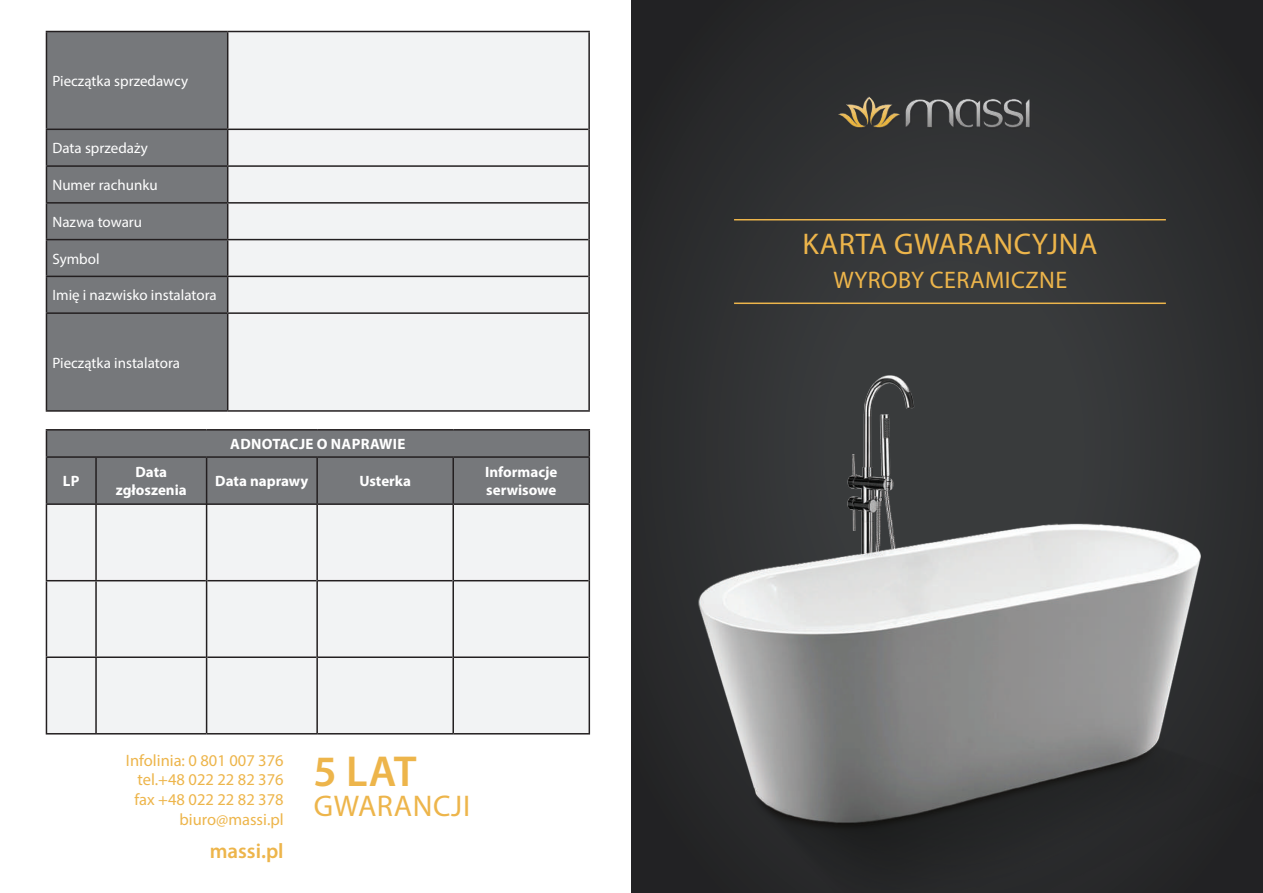
<style>
.page{position:relative;width:1263px;height:893px;background:#fff}
.page>*{position:absolute;margin:0;border:0;box-sizing:border-box;transform-origin:0 0}
.t1{font:600 43.5px "Myriad Pro";color:#edb54b}
.t2{font:30px "Myriad Pro";letter-spacing:.02em;color:#edb54b}
.t3{font:24px "Myriad Pro";letter-spacing:.02em;color:#edb54b}
.t4{font:600 21px "Myriad Pro";color:#edb54b}
.t5{font:16.5px/19.8px "Myriad Pro";color:#edb54b;text-align:right}
.t6{font:15px "Myriad Pro";color:#fff}
.t7{font:700 15px/18px "Myriad Pro";color:#fff;text-align:center}
.t8{font:700 15px "Myriad Pro";letter-spacing:.02em;color:#fff}
</style>
<div class="page">
<svg style="left:631px;top:0;width:632px;height:893px;background:#2d2e2f"></svg>
<img style="left:827px;top:86px;width:230px;height:56px">
<img style="left:638px;top:336px;width:625px;height:557px">
<div style="left:47px;top:505px;width:542px;height:228px;background:#f2f3f4"></div>
<hr style="left:46px;top:503px;width:50px;height:2px;background:#231f20">
<hr style="left:96px;top:503px;width:111px;height:2px;background:#231f20">
<hr style="left:206px;top:503px;width:111px;height:2px;background:#231f20">
<hr style="left:317px;top:503px;width:136px;height:2px;background:#231f20">
<hr style="left:453px;top:503px;width:137px;height:2px;background:#231f20">
<hr style="left:589px;top:505px;width:1px;height:76px;background:#231f20">
<hr style="left:46px;top:580px;width:50px;height:1px;background:#231f20">
<hr style="left:96px;top:580px;width:110px;height:1px;background:#231f20">
<hr style="left:207px;top:580px;width:109px;height:1px;background:#231f20">
<hr style="left:318px;top:580px;width:134px;height:1px;background:#231f20">
<hr style="left:454px;top:580px;width:135px;height:1px;background:#231f20">
<hr style="left:589px;top:581px;width:1px;height:76px;background:#231f20">
<hr style="left:46px;top:656px;width:50px;height:2px;background:#231f20">
<hr style="left:96px;top:656px;width:110px;height:2px;background:#231f20">
<hr style="left:207px;top:656px;width:109px;height:2px;background:#231f20">
<hr style="left:318px;top:656px;width:134px;height:2px;background:#231f20">
<hr style="left:454px;top:656px;width:135px;height:2px;background:#231f20">
<hr style="left:589px;top:657px;width:1px;height:76px;background:#231f20">
<hr style="left:46px;top:733px;width:50px;height:1px;background:#231f20">
<hr style="left:96px;top:733px;width:111px;height:1px;background:#231f20">
<hr style="left:207px;top:733px;width:110px;height:1px;background:#231f20">
<hr style="left:317px;top:733px;width:136px;height:1px;background:#231f20">
<hr style="left:453px;top:733px;width:137px;height:1px;background:#231f20">
<hr style="left:46px;top:429px;width:50px;height:2px;background:#231f20">
<div style="left:46px;top:430px;width:544px;height:74px;background:#76787b"></div>
<hr style="left:96px;top:429px;width:111px;height:2px;background:#231f20">
<hr style="left:207px;top:429px;width:110px;height:2px;background:#231f20">
<hr style="left:317px;top:429px;width:136px;height:2px;background:#231f20">
<hr style="left:453px;top:429px;width:137px;height:2px;background:#231f20">
<hr style="left:46px;top:456px;width:50px;height:2px;background:#231f20">
<hr style="left:46px;top:458px;width:1px;height:45px;background:#231f20">
<hr style="left:46px;top:505px;width:1px;height:75px;background:#231f20">
<hr style="left:46px;top:581px;width:1px;height:75px;background:#231f20">
<hr style="left:46px;top:658px;width:1px;height:75px;background:#231f20">
<hr style="left:96px;top:456px;width:111px;height:2px;background:#231f20">
<hr style="left:95px;top:458px;width:2px;height:45px;background:#231f20">
<hr style="left:95px;top:505px;width:2px;height:75px;background:#231f20">
<hr style="left:95px;top:581px;width:2px;height:75px;background:#231f20">
<hr style="left:95px;top:658px;width:2px;height:75px;background:#231f20">
<hr style="left:207px;top:456px;width:110px;height:2px;background:#231f20">
<hr style="left:206px;top:458px;width:1px;height:45px;background:#231f20">
<hr style="left:206px;top:505px;width:1px;height:76px;background:#231f20">
<hr style="left:206px;top:581px;width:1px;height:76px;background:#231f20">
<hr style="left:206px;top:657px;width:1px;height:76px;background:#231f20">
<hr style="left:317px;top:456px;width:136px;height:2px;background:#231f20">
<hr style="left:316px;top:458px;width:2px;height:45px;background:#231f20">
<hr style="left:452px;top:458px;width:2px;height:45px;background:#231f20">
<hr style="left:316px;top:505px;width:2px;height:76px;background:#231f20">
<hr style="left:452px;top:505px;width:2px;height:76px;background:#231f20">
<hr style="left:316px;top:581px;width:2px;height:76px;background:#231f20">
<hr style="left:452px;top:581px;width:2px;height:76px;background:#231f20">
<hr style="left:316px;top:657px;width:2px;height:76px;background:#231f20">
<hr style="left:452px;top:657px;width:2px;height:76px;background:#231f20">
<div style="left:47px;top:32px;width:180px;height:378px;background:#76787b"></div>
<div style="left:228px;top:32px;width:360px;height:378px;background:#f2f3f4"></div>
<hr style="left:46px;top:31px;width:182px;height:1px;background:#231f20">
<hr style="left:46px;top:32px;width:1px;height:97px;background:#231f20">
<hr style="left:46px;top:129px;width:182px;height:1px;background:#231f20">
<hr style="left:46px;top:130px;width:1px;height:35px;background:#231f20">
<hr style="left:228px;top:129px;width:360px;height:1px;background:#231f20">
<hr style="left:46px;top:165px;width:182px;height:2px;background:#231f20">
<hr style="left:46px;top:167px;width:1px;height:35px;background:#231f20">
<hr style="left:228px;top:165px;width:360px;height:2px;background:#231f20">
<hr style="left:46px;top:202px;width:182px;height:2px;background:#231f20">
<hr style="left:46px;top:204px;width:1px;height:35px;background:#231f20">
<hr style="left:228px;top:202px;width:360px;height:2px;background:#231f20">
<hr style="left:46px;top:239px;width:182px;height:1px;background:#231f20">
<hr style="left:46px;top:240px;width:1px;height:36px;background:#231f20">
<hr style="left:46px;top:276px;width:182px;height:1px;background:#231f20">
<hr style="left:46px;top:277px;width:1px;height:35px;background:#231f20">
<hr style="left:46px;top:312px;width:182px;height:2px;background:#231f20">
<hr style="left:46px;top:314px;width:1px;height:96px;background:#231f20">
<hr style="left:46px;top:410px;width:182px;height:2px;background:#231f20">
<hr style="left:228px;top:31px;width:362px;height:1px;background:#231f20">
<hr style="left:227px;top:32px;width:1px;height:97px;background:#231f20">
<hr style="left:227px;top:130px;width:1px;height:35px;background:#231f20">
<hr style="left:227px;top:167px;width:1px;height:35px;background:#231f20">
<hr style="left:227px;top:204px;width:1px;height:35px;background:#231f20">
<hr style="left:228px;top:239px;width:360px;height:1px;background:#231f20">
<hr style="left:227px;top:240px;width:1px;height:36px;background:#231f20">
<hr style="left:228px;top:276px;width:360px;height:1px;background:#231f20">
<hr style="left:227px;top:277px;width:1px;height:35px;background:#231f20">
<hr style="left:228px;top:312px;width:360px;height:2px;background:#231f20">
<hr style="left:227px;top:314px;width:1px;height:96px;background:#231f20">
<hr style="left:228px;top:410px;width:362px;height:2px;background:#231f20">
<hr style="left:588px;top:32px;width:2px;height:97px;background:#231f20">
<hr style="left:588px;top:129px;width:2px;height:37px;background:#231f20">
<hr style="left:588px;top:166px;width:2px;height:37px;background:#231f20">
<hr style="left:588px;top:203px;width:2px;height:37px;background:#231f20">
<hr style="left:588px;top:240px;width:2px;height:36px;background:#231f20">
<hr style="left:588px;top:276px;width:2px;height:37px;background:#231f20">
<hr style="left:588px;top:313px;width:2px;height:97px;background:#231f20">
<hr style="left:734px;top:219px;width:432px;height:1px;background:#edb54b">
<hr style="left:734px;top:303px;width:432px;height:1px;background:#edb54b">
<p class="t6" style="left:52px;top:72px;width:137px">Pieczątka sprzedawcy</p>
<p class="t6" style="left:52px;top:139px;width:97px">Data sprzedaży</p>
<p class="t6" style="left:52px;top:176px;width:107px">Numer rachunku</p>
<p class="t6" style="left:52px;top:213px;width:91px">Nazwa towaru</p>
<p class="t6" style="left:52px;top:249px;width:49px">Symbol</p>
<p class="t6" style="left:52px;top:286px;width:166px">Imię i nazwisko instalatora</p>
<p class="t6" style="left:52px;top:353px;width:129px">Pieczątka instalatora</p>
<p class="t8" style="left:230px;top:434px;width:177px">ADNOTACJE O NAPRAWIE</p>
<p class="t7" style="left:63px;top:472px;width:18px">LP</p>
<p class="t7" style="left:116px;top:463px;width:72px">Data zgłoszenia</p>
<p class="t7" style="left:215px;top:472px;width:95px">Data naprawy</p>
<p class="t7" style="left:359px;top:472px;width:53px">Usterka</p>
<p class="t7" style="left:485px;top:463px;width:74px;text-align:left">Informacje serwisowe</p>
<p class="t5" style="left:126px;top:750px;width:159px">Infolinia: 0 801 007 376 tel.+48 022 22 82 376 fax +48 022 22 82 378 biuro@massi.pl</p>
<h1 class="t1" style="left:313px;top:744px;width:105px">5 LAT</h1>
<h2 class="t2" style="left:314px;top:787px;width:158px">GWARANCJI</h2>
<h3 class="t4" style="left:210px;top:837px;width:76px">massi.pl</h3>
<h2 class="t2" style="left:802px;top:225px;width:296px">KARTA GWARANCYJNA</h2>
<h3 class="t3" style="left:833px;top:265px;width:235px">WYROBY CERAMICZNE</h3>
</div>
